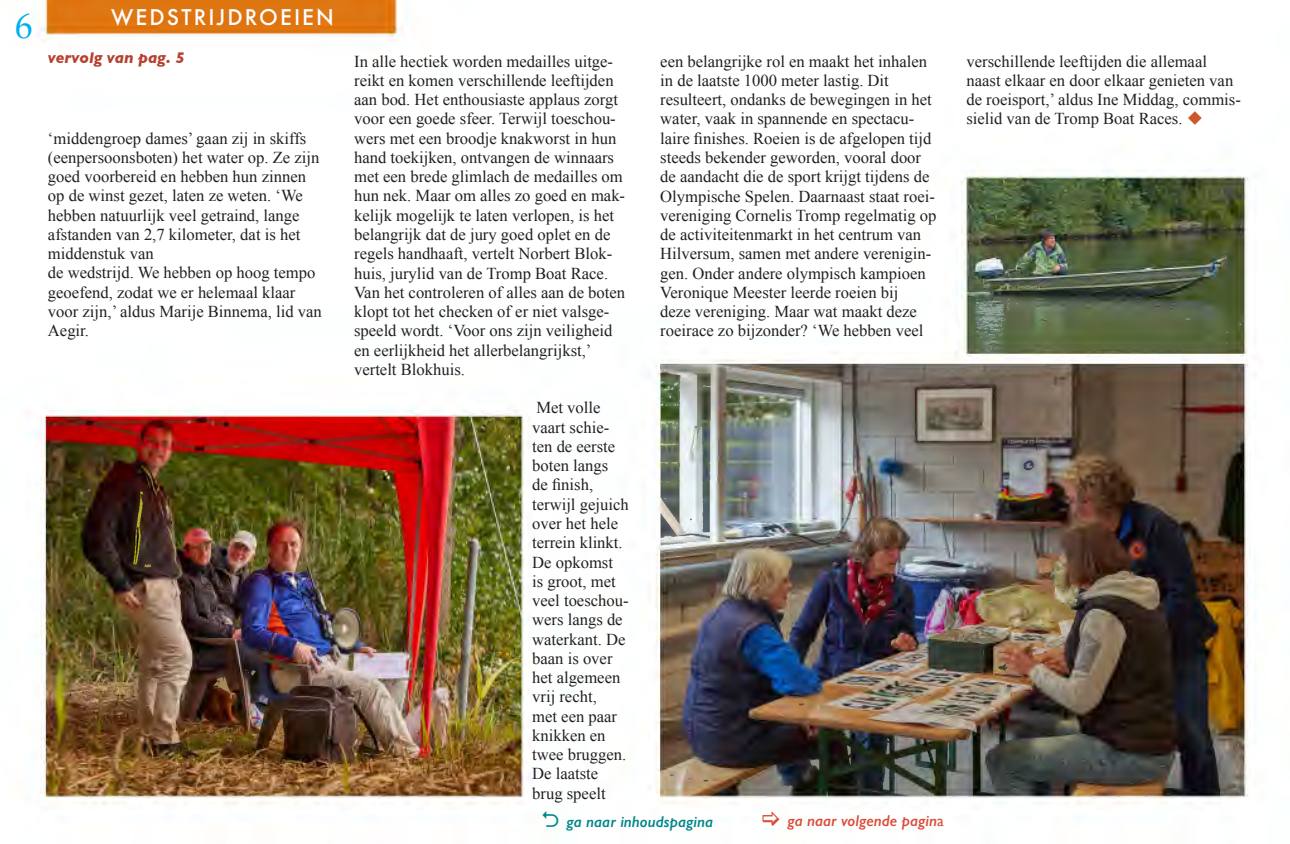
<style>
.page{position:relative;width:1290px;height:844px;background:#fff}
.page>*{position:absolute;margin:0;border:0;box-sizing:border-box;transform-origin:0 0}
.pagcijfer{font:35px "Palatino";color:#00aeef}
.rubriek{font:500 21px "Futura";letter-spacing:.1em;color:#fff}
._0-tekst{font:16.62px/19.2px "Times New Roman";color:#231f20}
.Basisalinea{font:italic 600 15.75px "Gill Sans";color:#db4c39}
.Basisalinea-2{font:italic 600 15.75px "Gill Sans";color:#008689}
.omslag_tekst{font:italic 700 15.75px "Gill Sans";color:#b7402f}
.s1{color:#cb572b}
.s2{font-weight:400;font-style:normal}
</style>
<div class="page">
<img style="left:31px;top:0;width:1225px;height:805px">
<p class="pagcijfer" style="left:15px;top:-4px;width:19px">6</p>
<p class="rubriek" style="left:111px;top:3px;width:224px">WEDSTRIJDROEIEN</p>
<p class="omslag_tekst" style="left:48px;top:48px;width:138px">vervolg van pag. 5</p>
<p class="_0-tekst" style="left:48px;top:128px;width:273px">‘middengroep dames’ gaan zij in skiffs (eenpersoonsboten) het water op. Ze zijn goed voorbereid en hebben hun zinnen op de winst gezet, laten ze weten. ‘We hebben natuurlijk veel getraind, lange afstanden van 2,7 kilometer, dat is het middenstuk van</p>
<p class="_0-tekst" style="left:48px;top:263px;width:275px">de wedstrijd. We hebben op hoog tempo geoefend, zodat we er helemaal klaar voor zijn,’ aldus Marije Binnema, lid van<br>Aegir.</p>
<p class="_0-tekst" style="left:354px;top:51px;width:273px">In alle hectiek worden medailles uitge&shy;reikt en komen verschillende leeftijden aan bod. Het enthousiaste applaus zorgt voor een goede sfeer. Terwijl toeschou&shy;wers met een broodje knakworst in hun hand toekijken, ontvangen de winnaars met een brede glimlach de medailles om hun nek. Maar om alles zo goed en mak&shy;kelijk mogelijk te laten verlopen, is het belangrijk dat de jury goed oplet en de regels handhaaft, vertelt Norbert Blok&shy;huis, jurylid van de Tromp Boat Race.<br>Van het controleren of alles aan de boten klopt tot het checken of er niet valsge&shy;speeld wordt. ‘Voor ons zijn veiligheid en eerlijkheid het allerbelangrijkst,’ vertelt Blokhuis.</p>
<p class="_0-tekst" style="left:532px;top:398px;width:98px">Met volle vaart schie&shy;ten de eerste boten langs<br>de finish, terwijl gejuich over het hele terrein klinkt.<br>De opkomst<br>is groot, met veel toeschou&shy;wers langs de waterkant. De baan is over het algemeen vrij recht,<br>met een paar knikken en twee bruggen.<br>De laatste brug speelt</p>
<p class="_0-tekst" style="left:660px;top:51px;width:278px">een belangrijke rol en maakt het inhalen in de laatste 1000 meter lastig. Dit resulteert, ondanks de bewegingen in het water, vaak in spannende en spectacu&shy;laire finishes. Roeien is de afgelopen tijd steeds bekender geworden, vooral door de aandacht die de sport krijgt tijdens de Olympische Spelen. Daarnaast staat roei&shy;vereniging Cornelis Tromp regelmatig op de activiteitenmarkt in het centrum van Hilversum, samen met andere verenigin&shy;gen. Onder andere olympisch kampioen Veronique Meester leerde roeien bij<br>deze vereniging. Maar wat maakt deze roeirace zo bijzonder? ‘We hebben veel</p>
<p class="_0-tekst" style="left:966px;top:51px;width:276px">verschillende leeftijden die allemaal naast elkaar en door elkaar genieten van de roeisport,’ aldus Ine Middag, commis&shy;sielid van de Tromp Boat Races. <span class="s1">◆</span></p>
<p class="Basisalinea-2" style="left:566px;top:811px;width:148px">ga naar inhoudspagina</p>
<p class="Basisalinea" style="left:787px;top:810px;width:158px">ga naar volgende pagin<span class="s2">a</span></p>
</div>
